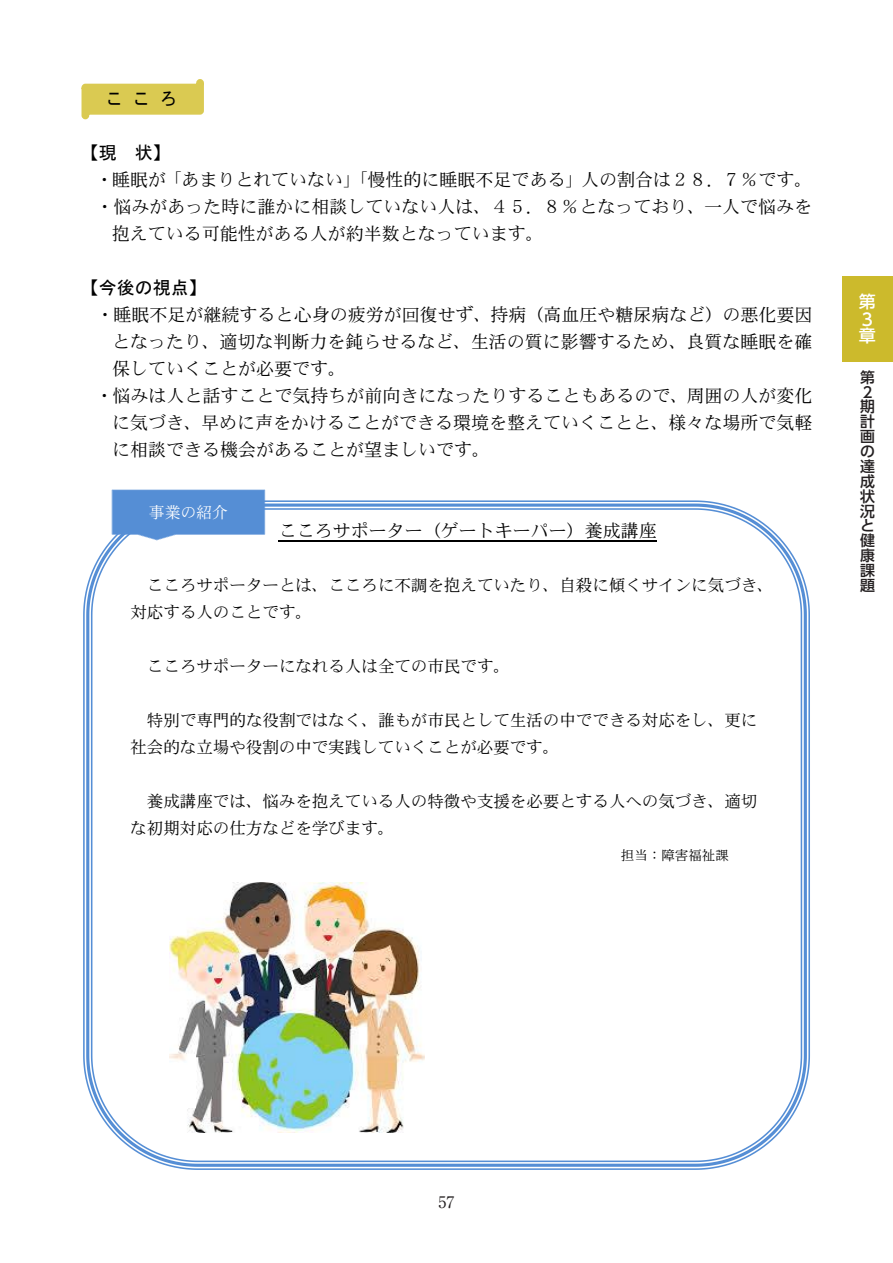
<style>
.page{position:relative;width:893px;height:1263px;background:#fff}
.page>*{position:absolute;margin:0;border:0;box-sizing:border-box;transform-origin:0 0}
.t1{font:18px "JSHS Mincho U W3 WIN RKSJ H";color:#000}
.t2{font:18px "MS Gothic";color:#000}
.t3{font:500 16.95px/17px "UD Shin Go Pro";color:#fff}
.t4{font:16.5px/27px "JSHS Mincho U W3 WIN RKSJ H";color:#000}
.t5{font:15.9px "JSHS Mincho U W3 WIN RKSJ H";color:#fff}
.t6{font:15.9px "Ryumin Pro";color:#231f20}
.t7{font:500 14.85px/14.9px "UD Shin Go Pro";color:#231f20}
.t8{font:13.5px "JSHS Mincho U W3 WIN RKSJ H";color:#000}
</style>
<div class="page">
<svg style="left:81px;top:79px;width:123px;height:41px"></svg>
<svg style="left:83px;top:500px;width:727px;height:670px"></svg>
<svg style="left:112px;top:489px;width:153px;height:51px;background:#6699d9"></svg>
<img style="left:169px;top:883px;width:256px;height:250px">
<div style="left:842px;top:276px;width:51px;height:85px;background:#ccba2c"></div>
<p class="t2" style="left:105px;top:89px;width:73px">こころ</p>
<p class="t2" style="left:81px;top:143px;width:92px">【現 状】</p>
<p class="t1" style="left:95px;top:170px;width:718px">・睡眠が「あまりとれていない」「慢性的に睡眠不足である」人の割合は２８．７％です。</p>
<p class="t1" style="left:96px;top:197px;width:718px">・悩みがあった時に誰かに相談していない人は、４５．８％となっており、一人で悩みを</p>
<p class="t1" style="left:112px;top:224px;width:433px">抱えている可能性がある人が約半数となっています。</p>
<p class="t2" style="left:81px;top:278px;width:127px">【今後の視点】</p>
<p class="t1" style="left:96px;top:305px;width:718px">・睡眠不足が継続すると心身の疲労が回復せず、持病（高血圧や糖尿病など）の悪化要因</p>
<p class="t1" style="left:112px;top:332px;width:702px">となったり、適切な判断力を鈍らせるなど、生活の質に影響するため、良質な睡眠を確</p>
<p class="t1" style="left:112px;top:359px;width:235px">保していくことが必要です。</p>
<p class="t1" style="left:96px;top:386px;width:718px">・悩みは人と話すことで気持ちが前向きになったりすることもあるので、周囲の人が変化</p>
<p class="t1" style="left:112px;top:414px;width:702px">に気づき、早めに声をかけることができる環境を整えていくことと、様々な場所で気軽</p>
<p class="t1" style="left:112px;top:441px;width:380px">に相談できる機会があることが望ましいです。</p>
<p class="t5" style="left:149px;top:504px;width:81px">事業の紹介</p>
<p class="t1" style="left:279px;top:522px;width:379px">こころサポーター（ゲートキーパー）養成講座</p>
<p class="t4" style="left:130px;top:571px;width:645px;text-indent:17px">こころサポーターとは、こころに不調を抱えていたり、自殺に傾くサインに気づき、対応する人のことです。</p>
<p class="t4" style="left:147px;top:652px;width:365px">こころサポーターになれる人は全ての市民です。</p>
<p class="t4" style="left:130px;top:706px;width:629px;text-indent:17px">特別で専門的な役割ではなく、誰もが市民として生活の中でできる対応をし、更に社会的な立場や役割の中で実践していくことが必要です。</p>
<p class="t4" style="left:130px;top:787px;width:629px;text-indent:17px">養成講座では、悩みを抱えている人の特徴や支援を必要とする人への気づき、適切な初期対応の仕方などを学びます。</p>
<p class="t8" style="left:621px;top:848px;width:109px">担当：障害福祉課</p>
<p class="t3" style="left:859px;top:293px;width:18px">第<br>３章</p>
<p class="t7" style="left:860px;top:369px;width:16px">第<br>２期計画の達成状況と健康課題</p>
<p class="t6" style="left:438px;top:1190px;width:17px">57</p>
</div>
